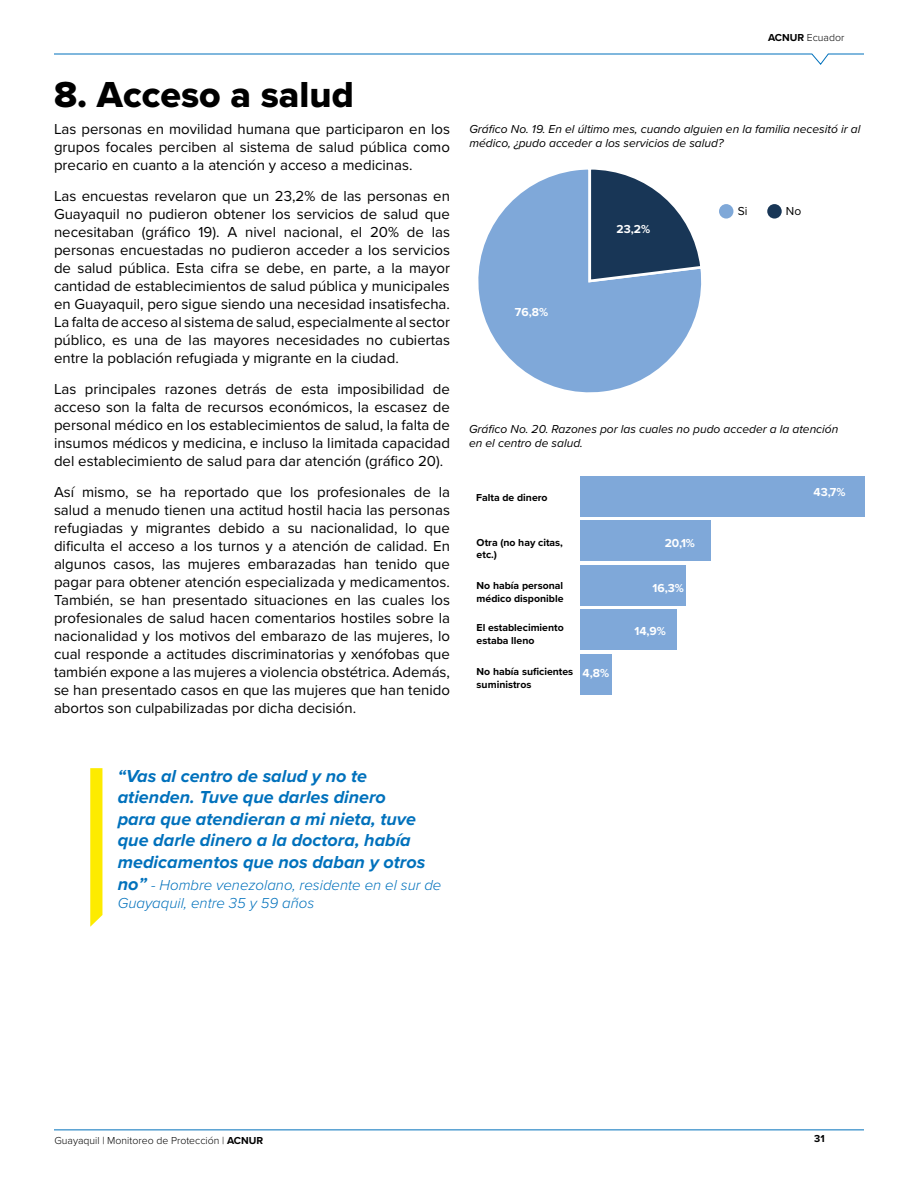
<style>
.page{position:relative;width:918px;height:1188px;background:#fff}
.page>*{position:absolute;margin:0;border:0;box-sizing:border-box;transform-origin:0 0}
.t1{font:37.5px "Proxima Nova Extrabld";color:#000}
.t2{font:italic 700 18px/21.6px "Proxima Nova";color:#0071bc}
.t3{font:15px/18px "Proxima Nova";color:#000;text-align:justify}
.t4{font:italic 300 15px/18px "Proxima Nova";color:#0071bc}
.t5{font:italic 12px/14.4px "Proxima Nova";color:#000}
.t6{font:700 12px "Proxima Nova";color:#fff}
.t7{font:12px "Proxima Nova";color:#000}
.t8{font:700 10.5px/12.6px "Proxima Nova";color:#000}
.t9{font:300 10.5px "Proxima Nova";color:#000}
.s1{font-weight:700}
.s2{font-weight:700;font-size:18px}
</style>
<div class="page">
<svg style="left:54px;top:53px;width:810px;height:12px"></svg>
<hr style="left:54px;top:1130px;width:810px;height:1px;background:#0071bc">
<svg style="left:90px;top:768px;width:12px;height:159px"></svg>
<svg style="left:478px;top:169px;width:224px;height:224px"></svg>
<svg style="left:587px;top:169px;width:115px;height:115px"></svg>
<div style="left:719px;top:204px;width:14px;height:15px;background:#7fa8d8;border-radius:50%"></div>
<div style="left:767px;top:204px;width:15px;height:15px;background:#183656;border-radius:50%"></div>
<div style="left:580px;top:654px;width:32px;height:40px;background:#7fa8d9"></div>
<div style="left:580px;top:610px;width:97px;height:40px;background:#7fa8d9"></div>
<div style="left:580px;top:565px;width:106px;height:40px;background:#7fa8d9"></div>
<div style="left:580px;top:521px;width:131px;height:40px;background:#7fa8d9"></div>
<div style="left:580px;top:476px;width:285px;height:40px;background:#7fa8d9"></div>
<p class="t1" style="left:54px;top:67px;width:301px">8. Acceso a salud</p>
<p class="t3" style="left:54px;top:120px;width:398px">Las personas en movilidad humana que participaron en los grupos focales perciben al sistema de salud pública como precario en cuanto a la atención y acceso a medicinas.</p>
<p class="t3" style="left:54px;top:187px;width:398px">Las encuestas revelaron que un 23,2% de las personas en Guayaquil no pudieron obtener los servicios de salud que necesitaban (gráfico 19). A nivel nacional, el 20% de las personas encuestadas no pudieron acceder a los servicios de salud pública. Esta cifra se debe, en parte, a la mayor cantidad de establecimientos de salud pública y municipales en Guayaquil, pero sigue siendo una necesidad insatisfecha.<br>La falta de acceso al sistema de salud, especialmente al sector público, es una de las mayores necesidades no cubiertas entre la población refugiada y migrante en la ciudad.</p>
<p class="t3" style="left:54px;top:379px;width:398px">Las principales razones detrás de esta imposibilidad de acceso son la falta de recursos económicos, la escasez de personal médico en los establecimientos de salud, la falta de insumos médicos y medicina, e incluso la limitada capacidad del establecimiento de salud para dar atención (gráfico 20).</p>
<p class="t3" style="left:54px;top:482px;width:398px">Así mismo, se ha reportado que los profesionales de la salud a menudo tienen una actitud hostil hacia las personas refugiadas y migrantes debido a su nacionalidad, lo que dificulta el acceso a los turnos y a atención de calidad. En algunos casos, las mujeres embarazadas han tenido que pagar para obtener atención especializada y medicamentos.<br>También, se han presentado situaciones en las cuales los profesionales de salud hacen comentarios hostiles sobre la nacionalidad y los motivos del embarazo de las mujeres, lo cual responde a actitudes discriminatorias y xenófobas que también expone a las mujeres a violencia obstétrica. Además, se han presentado casos en que las mujeres que han tenido abortos son culpabilizadas por dicha decisión.</p>
<p class="t9" style="left:768px;top:31px;width:78px"><span class="s1">ACNUR</span> Ecuador</p>
<p class="t5" style="left:469px;top:122px;width:392px">Gráfico No. 19. En el último mes, cuando alguien en la familia necesitó ir al médico, ¿pudo acceder a los servicios de salud?</p>
<p class="t6" style="left:515px;top:303px;width:35px">76,8%</p>
<p class="t6" style="left:616px;top:220px;width:35px">23,2%</p>
<p class="t7" style="left:738px;top:202px;width:11px">Si</p>
<p class="t7" style="left:786px;top:202px;width:17px">No</p>
<p class="t5" style="left:469px;top:422px;width:371px">Gráfico No. 20. Razones por las cuales no pudo acceder a la atención en el centro de salud.</p>
<p class="t8" style="left:476px;top:491px;width:73px">Falta de dinero</p>
<p class="t8" style="left:477px;top:536px;width:88px">Otra (no hay citas, etc.)</p>
<p class="t8" style="left:477px;top:579px;width:88px">No había personal médico disponible</p>
<p class="t8" style="left:477px;top:621px;width:89px">El establecimiento estaba lleno</p>
<p class="t8" style="left:477px;top:665px;width:98px">No había suficientes suministros</p>
<p class="t6" style="left:583px;top:664px;width:28px">4,8%</p>
<p class="t6" style="left:665px;top:534px;width:32px">20,1%</p>
<p class="t6" style="left:652px;top:579px;width:33px">16,3%</p>
<p class="t6" style="left:634px;top:622px;width:33px">14,9%</p>
<p class="t6" style="left:814px;top:483px;width:34px">43,7%</p>
<p class="t2" style="left:118px;top:765px;width:309px">“Vas al centro de salud y no te atienden. Tuve que darles dinero para que atendieran a mi nieta, tuve que darle dinero a la doctora, había medicamentos que nos daban y otros</p>
<p class="t4" style="left:118px;top:876px;width:325px"><span class="s2">no”</span> - Hombre venezolano, residente en el sur de<br>Guayaquil, entre 35 y 59 años</p>
<p class="t9" style="left:54px;top:1135px;width:210px">Guayaquil | Monitoreo de Protección | <span class="s1">ACNUR</span></p>
<p class="t8" style="left:814px;top:1132px;width:12px">31</p>
</div>
